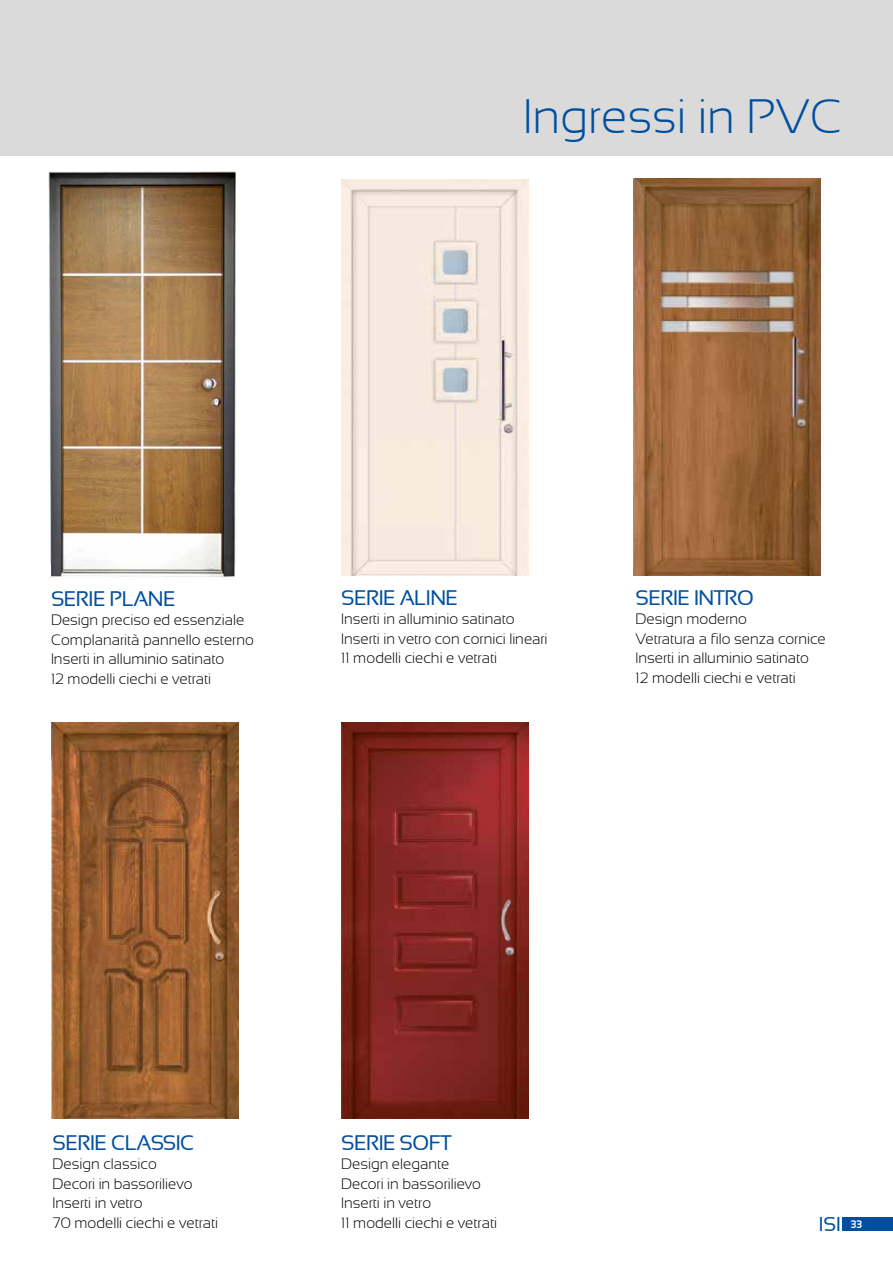
<style>
.page{position:relative;width:893px;height:1263px;background:#fff}
.page>*{position:absolute;margin:0;border:0;box-sizing:border-box;transform-origin:0 0}
.t1{font:300 48px "Sansation";color:#004f9f}
.t2{font:21px "Sansation";letter-spacing:-.025em;color:#004f9f}
.t3{font:19.95px "Sansation";color:#004f9f}
.t4{font:300 15px/19.5px "Sansation";color:#000}
.t5{font:700 10.95px "Sansation";color:#fff;scale:.92 1}
.s1{font-weight:700;font-size:10.95px;color:#fff}
</style>
<div class="page">
<div style="left:860px;top:1217px;width:33px;height:14px;background:#004f9f"></div>
<div style="left:842px;top:1217px;width:26px;height:14px;background:#004f9f"></div>
<div style="left:0;top:0;width:893px;height:155px;background:#dadada"></div>
<img style="left:48px;top:171px;width:187px;height:408px">
<img style="left:633px;top:179px;width:187px;height:396px">
<img style="left:341px;top:180px;width:187px;height:396px">
<img style="left:341px;top:722px;width:187px;height:397px">
<img style="left:51px;top:722px;width:187px;height:397px">
<h1 class="t1" style="left:523px;top:90px;width:321px">Ingressi in PVC</h1>
<h2 class="t2" style="left:51px;top:587px;width:126px">SERIE PLANE</h2>
<p class="t4" style="left:51px;top:610px;width:204px">Design preciso ed essenziale<br>Complanarità pannello esterno<br>Inserti in alluminio satinato<br>12 modelli ciechi e vetrati</p>
<h2 class="t2" style="left:341px;top:586px;width:118px">SERIE ALINE</h2>
<p class="t4" style="left:341px;top:609px;width:208px">Inserti in alluminio satinato<br>Inserti in vetro con cornici lineari<br>11 modelli ciechi e vetrati</p>
<h2 class="t2" style="left:636px;top:586px;width:120px">SERIE INTRO</h2>
<p class="t4" style="left:636px;top:609px;width:192px">Design moderno<br>Vetratura a filo senza cornice<br>Inserti in alluminio satinato<br>12 modelli ciechi e vetrati</p>
<h2 class="t2" style="left:53px;top:1131px;width:143px">SERIE CLASSIC</h2>
<p class="t4" style="left:53px;top:1154px;width:167px">Design classico<br>Decori in bassorilievo<br>Inserti in vetro<br>70 modelli ciechi e vetrati</p>
<h2 class="t2" style="left:341px;top:1131px;width:112px">SERIE SOFT</h2>
<p class="t4" style="left:341px;top:1154px;width:157px">Design elegante<br>Decori in bassorilievo<br>Inserti in vetro<br>11 modelli ciechi e vetrati</p>
<h3 class="t3" style="left:819px;top:1213px;width:44px">ISI <span class="s1">27</span></h3>
<p class="t5" style="left:851px;top:1218px;width:13px">33</p>
</div>
